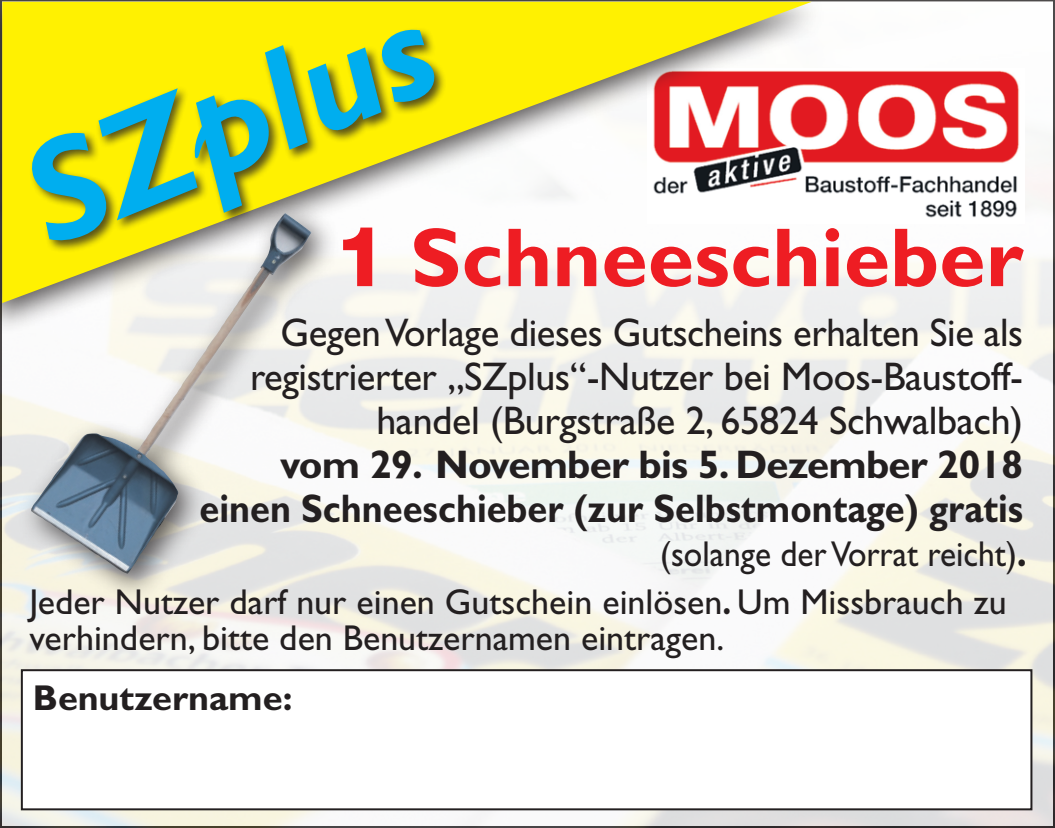
<style>
.page{position:relative;width:1055px;height:828px;background:#fff}
.page>*{position:absolute;margin:0;border:0;box-sizing:border-box;transform-origin:0 0}
.t1{font:italic 700 145.6px "Gill Sans";color:#00aeef}
.t2{font:700 84px "Gill Sans";color:#ee1d23}
.t3{font:40px/44px "Gill Sans";letter-spacing:-.01em;color:#231f20;text-align:right}
.t4{font:700 40px "Gill Sans";color:#231f20;scale:.9 1}
.t5{font:700 40px "Gill Sans";letter-spacing:-.02em;color:#231f20}
.t6{font:36px/36px "Gill Sans";color:#231f20}
.t7{font:36px "Gill Sans";color:#231f20;scale:.93 1}
.t8{font:700 36px "Gill Sans";color:#231f20}
.s1{font-family:"Helvetica Neue";font-weight:800}
.s2{font-weight:700;font-size:40px}
.s3{font-weight:700}
</style>
<div class="page">
<img style="left:0;top:0;width:1054px;height:827px">
<div style="left:22px;top:670px;width:1009px;height:139px;background:#fff"></div>
<div style="left:21px;top:669px;width:1011px;height:141px;border:2px solid #231f20"></div>
<img style="left:826px;top:68px;width:198px;height:155px">
<div style="left:0;top:0;width:826px;height:336px;background:#231f20;opacity:.75"></div>
<svg style="left:2px;top:2px;width:809px;height:301px"></svg>
<div style="left:29px;top:27px;width:418px;height:226px;background:#231f20;opacity:.75"></div>
<div style="left:17px;top:200px;width:324px;height:403px;background:#231f20;opacity:.75"></div>
<img style="left:31px;top:213px;width:281px;height:360px">
<p class="t1" style="left:1px;top:123px;width:427px;rotate:-22deg">SZplus</p>
<p class="t2" style="left:334px;top:208px;width:690px"><span class="s1">1</span> Schneeschieber</p>
<p class="t3" style="left:250px;top:311px;width:774px">Gegen Vorlage dieses Gutscheins erhalten Sie als registrierter „SZplus“-Nutzer bei Moos-Baustoff&shy;handel (Burgstraße 2, 65824 Schwalbach)</p>
<p class="t5" style="left:280px;top:441px;width:744px">vom 29. November bis 5. Dezember 2018</p>
<p class="t4" style="left:199px;top:485px;width:916px">einen Schneeschieber (zur Selbstmontage) gratis</p>
<p class="t7" style="left:660px;top:533px;width:396px">(solange der Vorrat reicht)<span class="s2">.</span></p>
<p class="t6" style="left:29px;top:584px;width:978px">Jeder Nutzer darf nur einen Gutschein einlösen<span class="s3">.</span> Um Missbrauch zu verhindern, bitte den Benutzernamen eintragen.</p>
<p class="t8" style="left:33px;top:677px;width:261px">Benutzername:</p>
</div>
